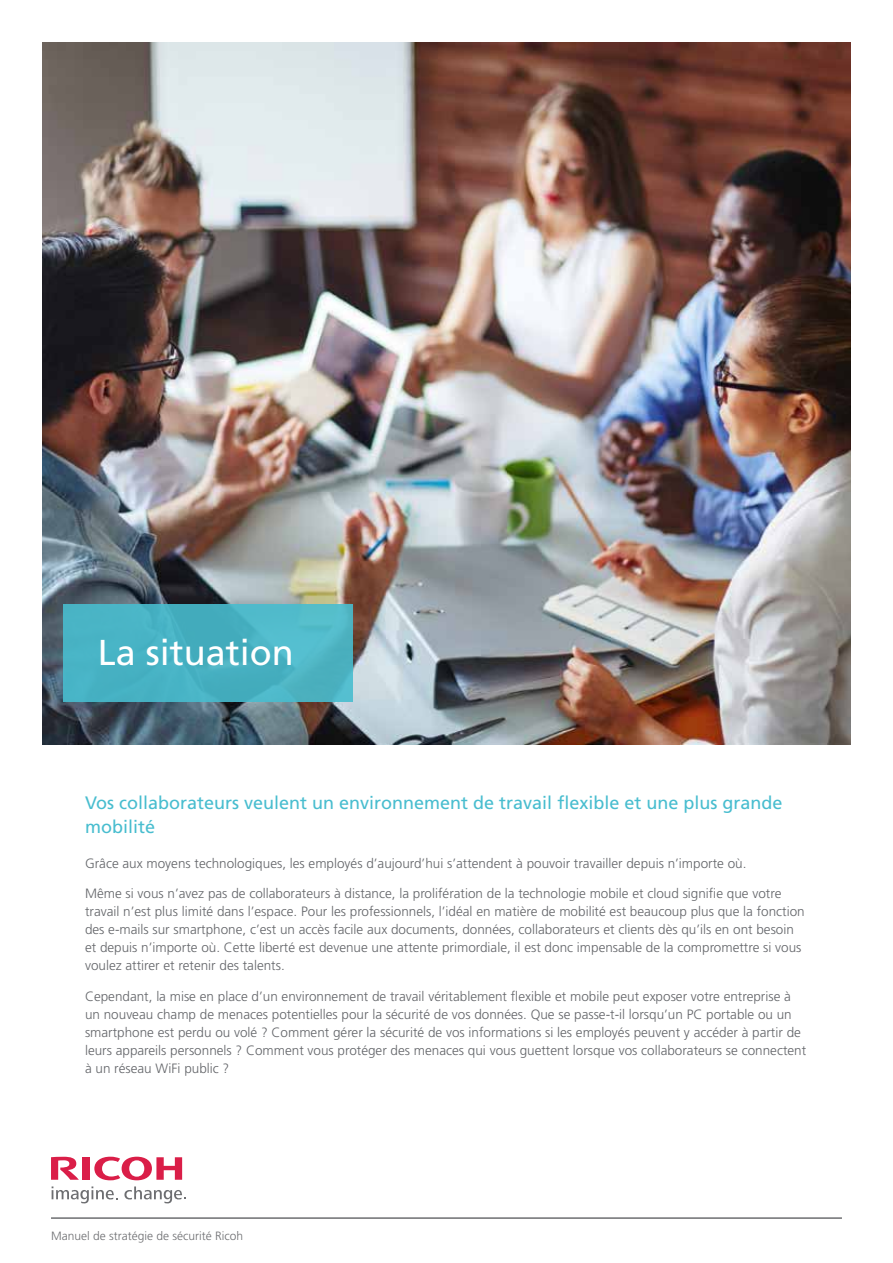
<style>
.page{position:relative;width:893px;height:1263px;background:#fff}
.page>*{position:absolute;margin:0;border:0;box-sizing:border-box;transform-origin:0 0}
.t1{font:36px "Frutiger";color:#fff}
.t2{font:18px/24px "Frutiger";color:#48bdcf}
.t3{font:300 13.5px/18px "Frutiger";color:#636569}
.t4{font:300 12px "Frutiger";color:#6d6e71}
</style>
<div class="page">
<img style="left:43px;top:43px;width:807px;height:701px">
<svg style="left:94px;top:1157px;width:88px;height:23px"></svg>
<div style="left:82px;top:1157px;width:8px;height:23px;background:#da1e48"></div>
<svg style="left:51px;top:1157px;width:28px;height:23px"></svg>
<svg style="left:52px;top:1186px;width:66px;height:18px"></svg>
<svg style="left:124px;top:1186px;width:62px;height:18px"></svg>
<hr style="left:51px;top:1217px;width:791px;height:2px;background:#6d6e71">
<div style="left:64px;top:604px;width:289px;height:98px;background:#49b3c4"></div>
<h1 class="t1" style="left:98px;top:631px;width:198px">La situation</h1>
<h2 class="t2" style="left:85px;top:790px;width:699px">Vos collaborateurs veulent un environnement de travail flexible et une plus grande mobilité</h2>
<p class="t3" style="left:85px;top:854px;width:663px">Grâce aux moyens technologiques, les employés d’aujourd’hui s’attendent à pouvoir travailler depuis n’importe où.</p>
<p class="t3" style="left:85px;top:885px;width:721px">Même si vous n’avez pas de collaborateurs à distance, la prolifération de la technologie mobile et cloud signifie que votre travail n’est plus limité dans l’espace. Pour les professionnels, l’idéal en matière de mobilité est beaucoup plus que la fonction des e-mails sur smartphone, c’est un accès facile aux documents, données, collaborateurs et clients dès qu’ils en ont besoin et depuis n’importe où. Cette liberté est devenue une attente primordiale, il est donc impensable de la compromettre si vous voulez attirer et retenir des talents.</p>
<p class="t3" style="left:85px;top:988px;width:723px">Cependant, la mise en place d’un environnement de travail véritablement flexible et mobile peut exposer votre entreprise à un nouveau champ de menaces potentielles pour la sécurité de vos données. Que se passe-t-il lorsqu’un PC portable ou un smartphone est perdu ou volé ? Comment gérer la sécurité de vos informations si les employés peuvent y accéder à partir de leurs appareils personnels ? Comment vous protéger des menaces qui vous guettent lorsque vos collaborateurs se connectent à un réseau WiFi public ?</p>
<p class="t4" style="left:51px;top:1229px;width:194px">Manuel de stratégie de sécurité Ricoh</p>
</div>
